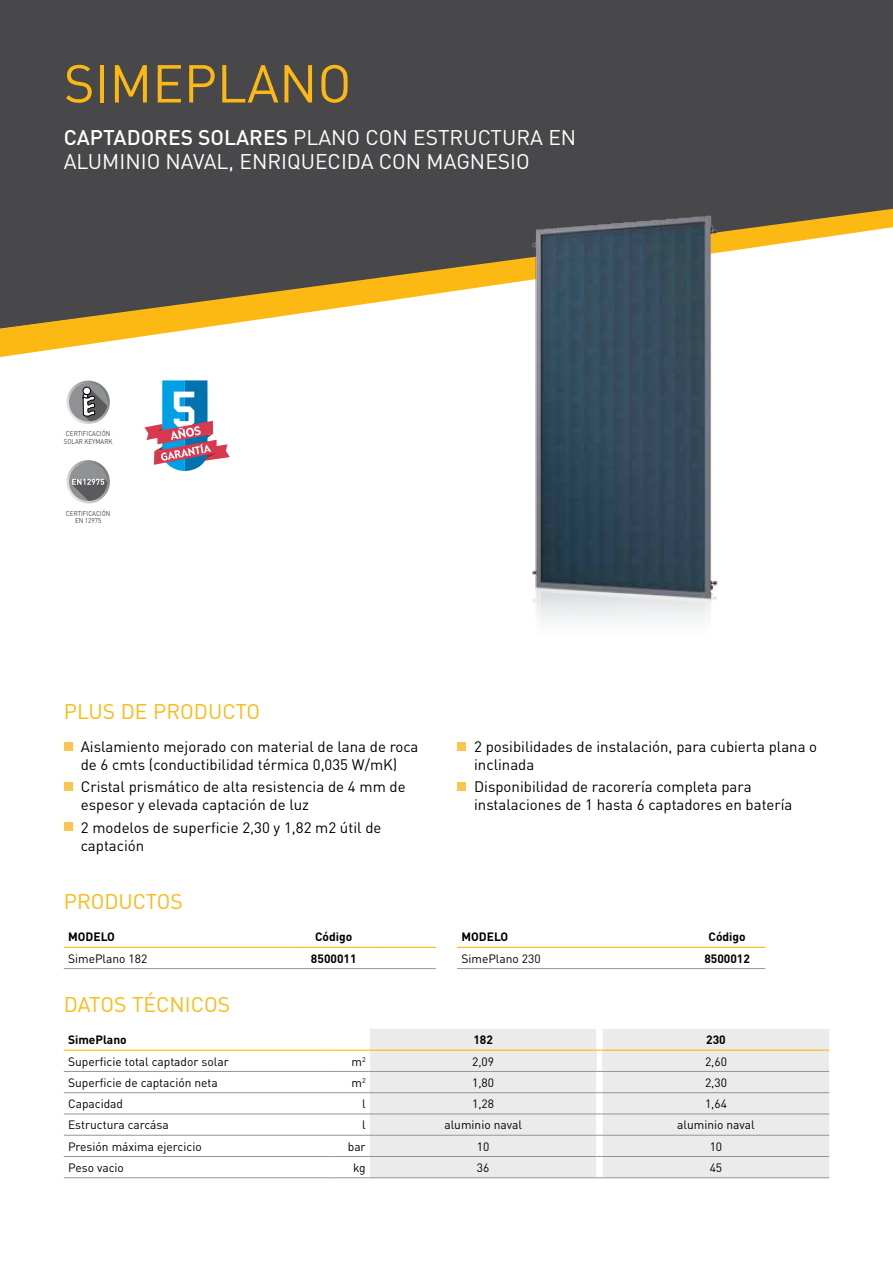
<style>
.page{position:relative;width:893px;height:1263px;background:#fff}
.page>*{position:absolute;margin:0;border:0;box-sizing:border-box;transform-origin:0 0}
.t1{font:52.5px "DIN";color:#fdb913}
.t2{font:21px "DIN";color:#fff}
.t3{font:21px "DIN";color:#fdb913}
.t4{font:500 21px "DIN";letter-spacing:.045em;color:#fff}
.t5{font:15px/18px "DIN";color:#000}
.t6{font:12px "DIN";color:#000}
.t7{font:700 12px "DIN";color:#000}
.t8{font:7.05px/7.6px "DIN";color:#48484a;text-align:center;scale:.89 1}
.s1{font-weight:400}
</style>
<div class="page">
<div style="left:0;top:0;width:893px;height:209px;background:#48484a"></div>
<svg style="left:0;top:209px;width:893px;height:148px"></svg>
<div style="left:64px;top:742px;width:8px;height:9px;background:#fec54e"></div>
<div style="left:64px;top:782px;width:8px;height:9px;background:#fec54e"></div>
<div style="left:64px;top:823px;width:8px;height:8px;background:#fec54e"></div>
<div style="left:457px;top:742px;width:9px;height:9px;background:#fec54e"></div>
<div style="left:457px;top:782px;width:9px;height:9px;background:#fec54e"></div>
<hr style="left:64px;top:947px;width:238px;height:1px;background:#fdb913">
<hr style="left:302px;top:947px;width:64px;height:1px;background:#fdb913">
<hr style="left:372px;top:947px;width:64px;height:1px;background:#fdb913">
<hr style="left:64px;top:968px;width:238px;height:1px;background:#939598">
<hr style="left:302px;top:968px;width:64px;height:1px;background:#939598">
<hr style="left:372px;top:968px;width:64px;height:1px;background:#939598">
<hr style="left:457px;top:947px;width:238px;height:1px;background:#fdb913">
<hr style="left:695px;top:947px;width:64px;height:1px;background:#fdb913">
<hr style="left:457px;top:968px;width:238px;height:1px;background:#939598">
<hr style="left:695px;top:968px;width:64px;height:1px;background:#939598">
<hr style="left:64px;top:1071px;width:267px;height:1px;background:#939598">
<hr style="left:331px;top:1071px;width:39px;height:1px;background:#939598">
<hr style="left:64px;top:1092px;width:267px;height:1px;background:#939598">
<hr style="left:331px;top:1092px;width:39px;height:1px;background:#939598">
<hr style="left:64px;top:1114px;width:267px;height:1px;background:#939598">
<hr style="left:331px;top:1114px;width:39px;height:1px;background:#939598">
<hr style="left:64px;top:1135px;width:267px;height:1px;background:#939598">
<hr style="left:331px;top:1135px;width:39px;height:1px;background:#939598">
<hr style="left:64px;top:1156px;width:267px;height:1px;background:#939598">
<hr style="left:331px;top:1156px;width:39px;height:1px;background:#939598">
<hr style="left:64px;top:1177px;width:267px;height:1px;background:#939598">
<hr style="left:331px;top:1177px;width:39px;height:1px;background:#939598">
<hr style="left:64px;top:1049px;width:267px;height:2px;background:#fdb913">
<hr style="left:331px;top:1049px;width:39px;height:2px;background:#fdb913">
<svg style="left:370px;top:1029px;width:459px;height:149px;background:#e7e7e8"></svg>
<hr style="left:603px;top:1049px;width:226px;height:2px;background:#fdb913">
<svg style="left:66px;top:381px;width:44px;height:43px"></svg>
<div style="left:69px;top:383px;width:38px;height:38px;background:#8f9194;border-radius:50%"></div>
<div style="left:83px;top:387px;width:8px;height:8px;border:1px solid #000;border-radius:50%"></div>
<svg style="left:83px;top:388px;width:24px;height:33px"></svg>
<svg style="left:66px;top:460px;width:44px;height:43px"></svg>
<div style="left:69px;top:463px;width:38px;height:38px;background:#8f9194;border-radius:50%"></div>
<svg style="left:72px;top:479px;width:35px;height:22px"></svg>
<svg style="left:144px;top:380px;width:86px;height:91px"></svg>
<img style="left:478px;top:201px;width:313px;height:421px">
<h1 class="t1" style="left:64px;top:51px;width:289px">SIMEPLANO</h1>
<h2 class="t4" style="left:64px;top:124px;width:243px">CAPTADORES SOLARES <span class="s1">plano</span></h2>
<h2 class="t2" style="left:365px;top:124px;width:14px">con</h2>
<h2 class="t2" style="left:413px;top:124px;width:13px">estr</h2>
<h2 class="t2" style="left:463px;top:124px;width:98px">uctura en</h2>
<h2 class="t2" style="left:64px;top:148px;width:51px">aluminio</h2>
<h2 class="t2" style="left:166px;top:148px;width:86px">naval, enri</h2>
<h2 class="t2" style="left:287px;top:148px;width:41px">quecida</h2>
<h2 class="t2" style="left:379px;top:148px;width:14px">con</h2>
<h2 class="t2" style="left:427px;top:148px;width:56px">magnesio</h2>
<p class="t8" style="left:64px;top:429px;width:12px">Certificación<br>Solar</p>
<p class="t8" style="left:85px;top:437px;width:18px">Keymark</p>
<p class="t8" style="left:66px;top:509px;width:10px">Certificación</p>
<p class="t8" style="left:75px;top:517px;width:31px">EN 12975</p>
<h2 class="t3" style="left:64px;top:698px;width:198px">PLUS DE PRODUCTO</h2>
<p class="t5" style="left:81px;top:737px;width:339px">Aislamiento mejorado con material de lana de roca de 6 cmts (conductibilidad térmica 0,035 W/mK)</p>
<p class="t5" style="left:81px;top:778px;width:326px">Cristal prismático de alta resistencia de 4 mm de espesor y elevada captación de luz</p>
<p class="t5" style="left:81px;top:818px;width:302px">2 modelos de superficie 2,30 y 1,82 m2 útil de captación</p>
<h2 class="t3" style="left:64px;top:888px;width:121px">PRODU CTOS</h2>
<p class="t7" style="left:68px;top:929px;width:9px">MODE</p>
<p class="t7" style="left:101px;top:929px;width:14px">LO</p>
<p class="t7" style="left:315px;top:929px;width:39px">Código</p>
<p class="t6" style="left:68px;top:951px;width:81px">SimePlano 182</p>
<p class="t7" style="left:311px;top:951px;width:47px">8500011</p>
<p class="t5" style="left:474px;top:737px;width:345px">2 posibilidades de instalación, para cubierta plana o inclinada</p>
<p class="t5" style="left:474px;top:778px;width:320px">Disponibilidad de racorería completa para instalaciones de 1 hasta 6 captadores en batería</p>
<p class="t7" style="left:461px;top:929px;width:9px">MODE</p>
<p class="t7" style="left:494px;top:929px;width:14px">LO</p>
<p class="t7" style="left:709px;top:929px;width:39px">Código</p>
<p class="t6" style="left:461px;top:951px;width:81px">SimePlano 230</p>
<p class="t7" style="left:704px;top:951px;width:47px">8500012</p>
<h2 class="t3" style="left:64px;top:991px;width:27px">Datos</h2>
<h2 class="t3" style="left:132px;top:991px;width:37px">técnicos</h2>
<p class="t7" style="left:68px;top:1032px;width:60px">SimePlano</p>
<p class="t7" style="left:473px;top:1032px;width:21px">182</p>
<p class="t7" style="left:706px;top:1032px;width:21px">230</p>
<p class="t6" style="left:68px;top:1054px;width:162px">Superficie total captador solar</p>
<p class="t6" style="left:351px;top:1054px;width:16px">m<sup>2</sup></p>
<p class="t6" style="left:472px;top:1054px;width:23px">2,09</p>
<p class="t6" style="left:705px;top:1054px;width:23px">2,60</p>
<p class="t6" style="left:68px;top:1075px;width:151px">Superficie de captación neta</p>
<p class="t6" style="left:351px;top:1075px;width:16px">m<sup>2</sup></p>
<p class="t6" style="left:472px;top:1075px;width:23px">1,80</p>
<p class="t6" style="left:705px;top:1075px;width:23px">2,30</p>
<p class="t6" style="left:68px;top:1096px;width:57px">Capacidad</p>
<p class="t6" style="left:362px;top:1096px;width:5px">l</p>
<p class="t6" style="left:472px;top:1096px;width:23px">1,28</p>
<p class="t6" style="left:705px;top:1096px;width:23px">1,64</p>
<p class="t6" style="left:68px;top:1118px;width:102px">Estructura carcása</p>
<p class="t6" style="left:362px;top:1118px;width:5px">l</p>
<p class="t6" style="left:444px;top:1118px;width:79px">aluminio naval</p>
<p class="t6" style="left:677px;top:1118px;width:79px">aluminio naval</p>
<p class="t6" style="left:68px;top:1139px;width:135px">Presión máxima ejercicio</p>
<p class="t6" style="left:348px;top:1139px;width:19px">bar</p>
<p class="t6" style="left:477px;top:1139px;width:14px">10</p>
<p class="t6" style="left:710px;top:1139px;width:14px">10</p>
<p class="t6" style="left:68px;top:1160px;width:57px">Peso vacio</p>
<p class="t6" style="left:353px;top:1160px;width:14px">kg</p>
<p class="t6" style="left:477px;top:1160px;width:14px">36</p>
<p class="t6" style="left:710px;top:1160px;width:14px">45</p>
</div>
